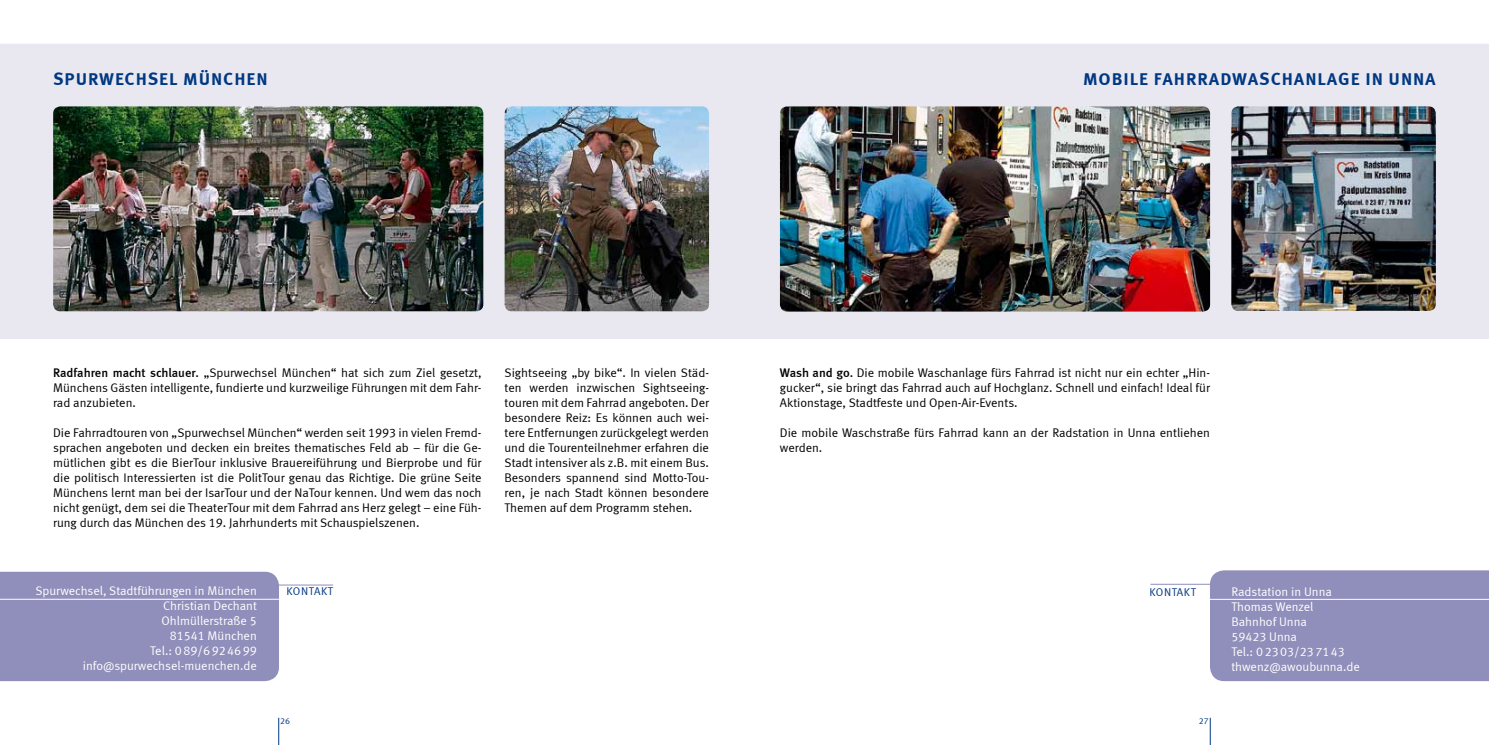
<style>
.page{position:relative;width:1489px;height:745px;background:#fff}
.page>*{position:absolute;margin:0;border:0;box-sizing:border-box;transform-origin:0 0}
.t1{font:700 17.5px "Meta Correspondence";letter-spacing:.05em;color:#003882}
.t2{font:12.5px/15px "Meta Correspondence";color:#000;text-align:justify}
.t3{font:12.5px/15px "Meta Correspondence";color:#fff;text-align:right}
.t4{font:11.25px "Meta Correspondence";letter-spacing:.03em;color:#003882}
.t5{font:8.75px "Meta Correspondence";color:#003882}
.s1{font-family:"Meta";font-weight:500}
</style>
<div class="page">
<div style="left:0;top:44px;width:1488px;height:294px;background:#e9e8f1"></div>
<div style="left:0;top:571px;width:279px;height:109px;background:#908eba"></div>
<hr style="left:0;top:598px;width:279px;height:1px;background:#fff">
<img style="left:1231px;top:106px;width:204px;height:205px">
<img style="left:53px;top:106px;width:430px;height:205px">
<img style="left:504px;top:106px;width:205px;height:205px">
<img style="left:780px;top:106px;width:429px;height:205px">
<hr style="left:275px;top:584px;width:58px;height:1px;background:#908eba">
<div style="left:1209px;top:570px;width:279px;height:110px;background:#908eba"></div>
<hr style="left:1207px;top:598px;width:281px;height:1px;background:#fff">
<hr style="left:1150px;top:583px;width:73px;height:1px;background:#908eba">
<svg style="left:278px;top:717px;width:1px;height:27px"></svg>
<svg style="left:1209px;top:717px;width:1px;height:27px"></svg>
<h1 class="t1" style="left:53px;top:68px;width:36px">SPURW</h1>
<h1 class="t1" style="left:115px;top:68px;width:22px">ECHS</h1>
<h1 class="t1" style="left:159px;top:68px;width:64px">EL MÜNCH</h1>
<h1 class="t1" style="left:246px;top:68px;width:20px">EN</h1>
<h1 class="t1" style="left:1082px;top:68px;width:177px">MOBILE FAHRRADWASCHANLA</h1>
<h1 class="t1" style="left:1338px;top:68px;width:75px">GE IN UNNA</h1>
<p class="t2" style="left:53px;top:365px;width:430px"><span class="s1">Radfahren macht schlauer.</span> „Spurwechsel München“ hat sich zum Ziel gesetzt, Münchens Gästen intelligente, fundierte und kurzweilige Führungen mit dem Fahr&shy;rad anzubieten.</p>
<p class="t2" style="left:53px;top:425px;width:430px">Die Fahrradtouren von „Spurwechsel München“ werden seit 1993 in vielen Fremd&shy;sprachen angeboten und decken ein breites thematisches Feld ab – für die Ge&shy;mütlichen gibt es die BierTour inklusive Brauereiführung und Bierprobe und für die politisch Interessierten ist die PolitTour genau das Richtige. Die grüne Seite Münchens lernt man bei der IsarTour und der NaTour kennen. U nd wem das noch nicht genügt, dem sei die TheaterTour mit dem Fahrrad ans Herz gelegt – eine Füh&shy;rung durch das München des 19. Jahrhunderts mit Schauspielszenen.</p>
<p class="t2" style="left:504px;top:365px;width:206px">Sightseeing „by bike“. In vielen Städ&shy;ten werden inzwischen Sightseeing&shy;touren mit dem Fahrrad angeboten. Der besondere Reiz: Es können auch wei&shy;tere Entfernungen zurückgelegt werden und die Tourenteilnehmer erfahren die Stadt intensiver als z.B. mit einem Bus.<br>Besonders spannend sind Motto-Tou&shy;ren, je nach Stadt können besondere Themen auf dem Programm stehen.</p>
<p class="t2" style="left:780px;top:365px;width:431px"><span class="s1">Wash and go.</span> Die mobile Waschanlage fürs Fahrrad ist nicht nur ein echter „H in&shy;gucker“, sie bringt das Fahrrad auch auf Hochglanz. Schnell und einfach! Ideal für Aktionstage, Stadtfeste und Open-Air-Events.</p>
<p class="t2" style="left:780px;top:425px;width:431px">Die mobile Waschstraße fürs Fahrrad kann an der Radstation in U nna entliehen werden.</p>
<p class="t3" style="left:35px;top:582px;width:223px">Spurwechsel, Stadtführungen in München<br>Christian Dechant<br>Ohlmüllerstraße 5<br>81541 München<br>Tel.: 089/6924699 info@spurwechsel-muenchen.de</p>
<p class="t4" style="left:286px;top:584px;width:48px">kontakt</p>
<p class="t3" style="left:1231px;top:583px;width:130px;text-align:left">Radstation in U nna<br>Thomas Wenzel<br>Bahnhof Unna<br>59423 Unna<br>Tel.: 02303/237143 thwenz@awoubunna.de</p>
<p class="t4" style="left:1149px;top:585px;width:48px">kontakt</p>
<p class="t5" style="left:280px;top:715px;width:11px">26</p>
<p class="t5" style="left:1198px;top:715px;width:11px">27</p>
</div>
